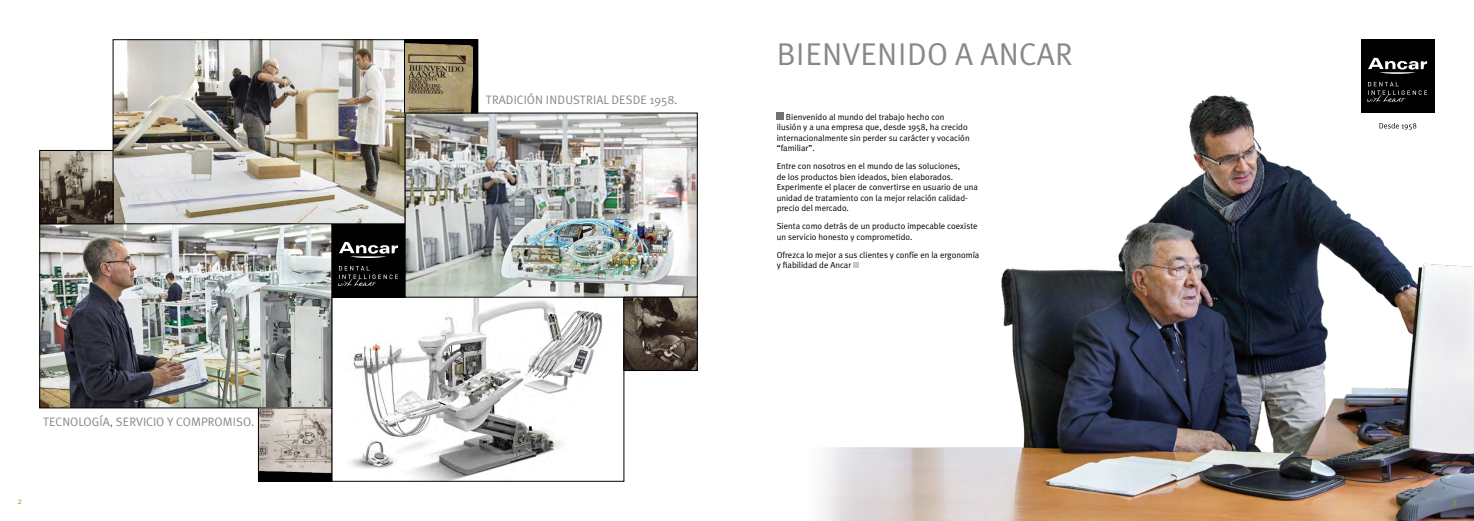
<style>
.page{position:relative;width:1474px;height:521px;background:#fff}
.page>*{position:absolute;margin:0;border:0;box-sizing:border-box;transform-origin:0 0}
.t1{font:31.5px "Meta Plus Normal";letter-spacing:.015em;color:#87888a}
.t2{font:12.25px "Meta Plus Normal";color:#87888a}
.t3{font:8.75px/10.5px "Meta Plus Normal";color:#000}
.t4{font:8.75px "Meta Plus Normal";color:#7ab51d}
</style>
<div class="page">
<img style="left:350px;top:299px;width:253px;height:181px">
<div style="left:331px;top:297px;width:293px;height:185px;border:1px solid #000"></div>
<img style="left:822px;top:45px;width:651px;height:476px">
<div style="left:776px;top:113px;width:8px;height:7px;background:#707172"></div>
<svg style="left:853px;top:262px;width:6px;height:6px"></svg>
<div style="left:1360px;top:40px;width:74px;height:73px;background:#000"></div>
<svg style="left:1368px;top:58px;width:58px;height:16px"></svg>
<svg style="left:1367px;top:82px;width:59px;height:20px"></svg>
<svg style="left:1379px;top:123px;width:37px;height:7px"></svg>
<div style="left:332px;top:224px;width:73px;height:73px;background:#000"></div>
<svg style="left:339px;top:242px;width:59px;height:16px"></svg>
<svg style="left:338px;top:266px;width:60px;height:20px"></svg>
<img style="left:115px;top:41px;width:288px;height:181px">
<div style="left:113px;top:39px;width:292px;height:185px;border:1px solid #000"></div>
<img style="left:41px;top:225px;width:289px;height:181px">
<div style="left:39px;top:223px;width:293px;height:185px;border:1px solid #000"></div>
<img style="left:407px;top:115px;width:288px;height:181px">
<img style="left:41px;top:152px;width:70px;height:70px">
<div style="left:39px;top:150px;width:74px;height:74px;border:1px solid #000"></div>
<div style="left:258px;top:408px;width:74px;height:73px;background:#000"></div>
<img style="left:260px;top:409px;width:70px;height:65px">
<div style="left:258px;top:407px;width:74px;height:75px;border:1px solid #000"></div>
<img style="left:625px;top:299px;width:70px;height:70px">
<div style="left:623px;top:297px;width:74px;height:74px;border:1px solid #000"></div>
<div style="left:404px;top:40px;width:74px;height:73px;background:#000"></div>
<img style="left:406px;top:43px;width:66px;height:68px">
<div style="left:404px;top:39px;width:74px;height:74px;border:1px solid #000"></div>
<h2 class="t2" style="left:43px;top:415px;width:213px">TECNOLOGÍA, SERVICIO Y COMPROMISO.</h2>
<h2 class="t2" style="left:486px;top:93px;width:193px">TRADICIÓN INDUSTRIAL DESDE 1958.</h2>
<h1 class="t1" style="left:776px;top:35px;width:298px">BIENVENIDO A ANCAR</h1>
<p class="t3" style="left:776px;top:111px;width:194px;text-indent:9px">Bienvenido al mundo del trabajo hecho con ilusión y a una empresa que, desde 1958, ha crecido internacionalmente sin perder su carácter y vocación “familiar”.</p>
<p class="t3" style="left:776px;top:161px;width:203px">Entre con nosotros en el mundo de las soluciones,<br>de los productos bien ideados, bien elaborados.<br>Experimente el placer de convertirse en usuario de una unidad de tratamiento con la mejor relación calidad&shy;precio del mercado.</p>
<p class="t3" style="left:776px;top:221px;width:202px">Sienta como detrás de un producto impecable coexiste un servicio honesto y comprometido.</p>
<p class="t3" style="left:776px;top:249px;width:204px">Ofrezca lo mejor a sus clientes y confíe en la ergonomía y fiabilidad de Ancar</p>
<p class="t4" style="left:18px;top:496px;width:6px">2</p>
<p class="t4" style="left:1451px;top:496px;width:6px">3</p>
</div>
